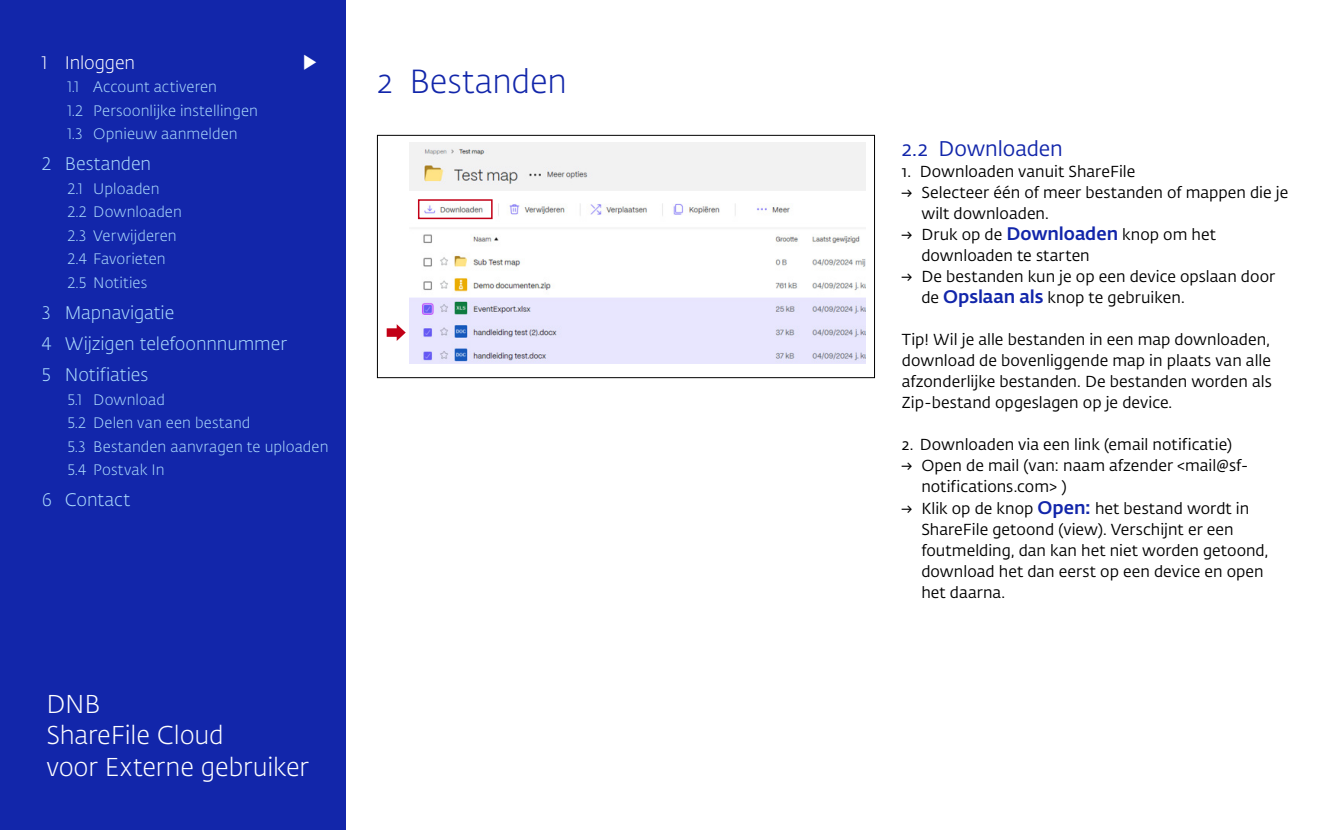
<style>
.page{position:relative;width:1340px;height:830px;background:#fff}
.page>*{position:absolute;margin:0;border:0;box-sizing:border-box;transform-origin:0 0}
.t1{font:300 33px "DNB Fedra";letter-spacing:-.005em;color:#1226aa}
.t2{font:300 25.5px/31.5px "DNB Fedra";letter-spacing:-.005em;color:#fff}
.t3{font:300 22.5px "DNB Fedra";color:#fff}
.t4{font:21px "DNB Fedra";letter-spacing:-.005em;color:#1226aa}
.t5{font:300 18px/31px "DNB Fedra";letter-spacing:-.005em;color:#abdafc}
.t6{font:300 18px "DNB Fedra";letter-spacing:-.005em;color:#fff}
.t7{font:15.75px/21px "DNB Fedra";letter-spacing:.005em;color:#000}
.t8{font:300 15px/23.5px "DNB Fedra";letter-spacing:.005em;color:#abdafc}
.s1{font-weight:500;font-size:18px;color:#1226aa}
</style>
<div class="page">
<div style="left:0;top:0;width:345px;height:829px;background:#1226aa"></div>
<img style="left:409px;top:142px;width:456px;height:221px">
<div style="left:377px;top:135px;width:497px;height:243px;border:1px solid #000"></div>
<div style="left:387px;top:328px;width:12px;height:8px;background:#c20016"></div>
<svg style="left:397px;top:324px;width:9px;height:17px"></svg>
<div style="left:418px;top:199px;width:74px;height:20px;border:2px solid #c20016"></div>
<p class="t6" style="left:42px;top:51px;width:94px">1 Inloggen</p>
<h3 class="t3" style="left:302px;top:47px;width:16px">▶</h3>
<p class="t8" style="left:68px;top:75px;width:192px">1.1 Account activeren<br>1.2 Persoonlijke instellingen<br>1.3 Opnieuw aanmelden</p>
<p class="t5" style="left:42px;top:149px;width:110px">2 Bestanden</p>
<p class="t8" style="left:68px;top:177px;width:116px">2.1 Uploaden<br>2.2 Downloaden<br>2.3 Verwijderen<br>2.4 Favorieten<br>2.5 Notities</p>
<p class="t5" style="left:42px;top:297px;width:246px">3 Mapnavigatie<br>4 Wijzigen telefoonnnummer<br>5 Notifiaties</p>
<p class="t8" style="left:68px;top:387px;width:262px">5.1 Download<br>5.2 Delen van een bestand<br>5.3 Bestanden aanvragen te uploaden<br>5.4 Postvak In</p>
<p class="t5" style="left:42px;top:484px;width:89px">6 Contact</p>
<h1 class="t1" style="left:376px;top:62px;width:192px">2 Bestanden</h1>
<h2 class="t2" style="left:46px;top:688px;width:264px">DNB<br>ShareFile Cloud<br>voor Externe gebruiker</h2>
<h3 class="t4" style="left:901px;top:136px;width:163px">2.2 Downloaden</h3>
<p class="t7" style="left:901px;top:161px;width:235px">1. Downloaden vanuit ShareFile</p>
<p class="t7" style="left:921px;top:182px;width:368px;text-indent:-19px">→ Selecteer één of meer bestanden of mappen die je wilt downloaden.</p>
<p class="t7" style="left:921px;top:224px;width:296px;text-indent:-19px">→ Druk op de <span class="s1">Downloaden</span> knop om het downloaden te starten</p>
<p class="t7" style="left:921px;top:266px;width:355px;text-indent:-19px">→ De bestanden kun je op een device opslaan door de <span class="s1">Opslaan als</span> knop te gebruiken.</p>
<p class="t7" style="left:901px;top:329px;width:371px">Tip! Wil je alle bestanden in een map downloaden, download de bovenliggende map in plaats van alle afzonderlijke bestanden. De bestanden worden als Zip-bestand opgeslagen op je device.</p>
<p class="t7" style="left:901px;top:434px;width:332px">2. Downloaden via een link (email notificatie)</p>
<p class="t7" style="left:921px;top:455px;width:329px;text-indent:-19px">→ Open de mail (van: naam afzender &lt;mail@sf&shy;notifications.com&gt; )</p>
<p class="t7" style="left:921px;top:497px;width:348px;text-indent:-20px">→ Klik op de knop <span class="s1">Open:</span> het bestand wordt in ShareFile getoond (view). Verschijnt er een foutmelding, dan kan het niet worden getoond, download het dan eerst op een device en open het daarna.</p>
</div>
